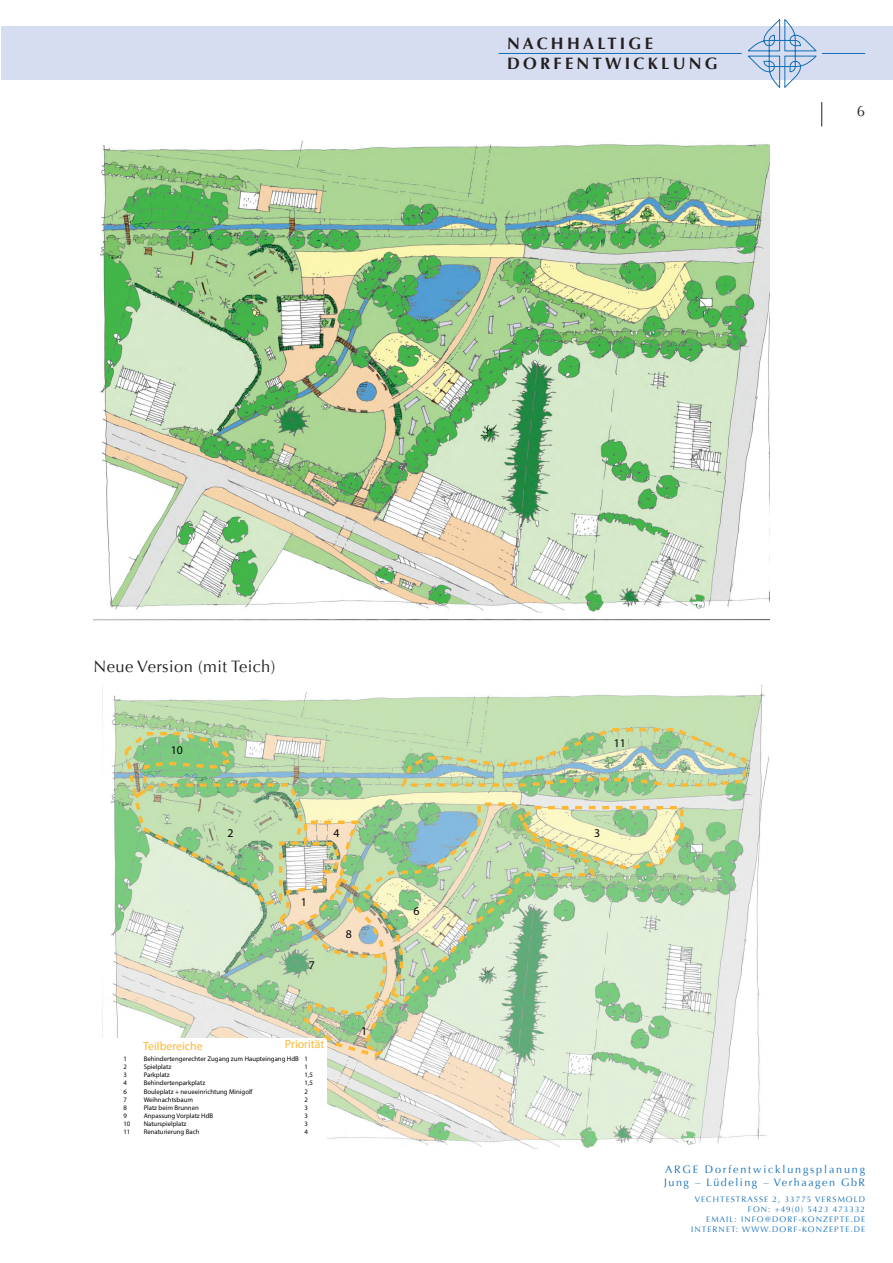
<style>
.page{position:relative;width:893px;height:1263px;background:#fff}
.page>*{position:absolute;margin:0;border:0;box-sizing:border-box;transform-origin:0 0}
.t1{font:700 16.5px/19.8px "Optima";letter-spacing:.2em;color:#231f20}
.t2{font:16.5px "Optima";letter-spacing:.025em;color:#231f20}
.t3{font:15px "Optima";color:#231f20}
.t4{font:11.85px "Myriad Pro";color:#fdb835}
.t5{font:11.85px "Myriad Pro";color:#040503}
.t6{font:10.8px/12.9px "Optima";letter-spacing:.14em;color:#136fb8}
.t7{font:8.1px "Optima";letter-spacing:.13em;color:#136fb8}
.t8{font:6.75px/8.1px "Myriad Pro";color:#040503}
</style>
<div class="page">
<svg style="left:821px;top:102px;width:1px;height:24px"></svg>
<div style="left:1px;top:27px;width:892px;height:53px;background:#d6ddf0"></div>
<svg style="left:746px;top:19px;width:72px;height:69px"></svg>
<hr style="left:499px;top:53px;width:243px;height:1px;background:#136fb8">
<hr style="left:822px;top:53px;width:43px;height:1px;background:#136fb8">
<img style="left:94px;top:140px;width:675px;height:481px">
<svg style="left:102px;top:685px;width:667px;height:464px"></svg>
<svg style="left:121px;top:726px;width:628px;height:333px;background:#c5dab7"></svg>
<h1 class="t1" style="left:507px;top:34px;width:212px">NACHHALTIGE<br>DORFEN TWICKLUN G</h1>
<h2 class="t3" style="left:857px;top:102px;width:10px">6</h2>
<h1 class="t2" style="left:94px;top:657px;width:183px">NEUE VERSION (MIT TEICH)</h1>
<h3 class="t5" style="left:171px;top:743px;width:14px">10</h3>
<h3 class="t5" style="left:614px;top:736px;width:14px">11</h3>
<h3 class="t5" style="left:227px;top:826px;width:8px">2</h3>
<h3 class="t5" style="left:333px;top:826px;width:8px">4</h3>
<h3 class="t5" style="left:594px;top:826px;width:8px">3</h3>
<h3 class="t5" style="left:301px;top:895px;width:8px">1</h3>
<h3 class="t5" style="left:309px;top:957px;width:8px">7</h3>
<h3 class="t5" style="left:346px;top:927px;width:8px">8</h3>
<h3 class="t4" style="left:143px;top:1038px;width:61px">Teilbereiche</h3>
<h3 class="t4" style="left:285px;top:1036px;width:41px">Priorität</h3>
<p class="t8" style="left:123px;top:1054px;width:5px">1</p>
<p class="t8" style="left:144px;top:1054px;width:157px">Behindertengerechter Zugang zum Haupteingang HdB</p>
<p class="t8" style="left:123px;top:1063px;width:5px">2</p>
<p class="t8" style="left:144px;top:1063px;width:29px">Spielplatz</p>
<p class="t8" style="left:123px;top:1071px;width:5px">3</p>
<p class="t8" style="left:144px;top:1071px;width:28px">Parkplatz</p>
<p class="t8" style="left:123px;top:1079px;width:5px">4</p>
<p class="t8" style="left:144px;top:1079px;width:63px">Behindertenparkplatz</p>
<p class="t8" style="left:123px;top:1087px;width:5px">6</p>
<p class="t8" style="left:144px;top:1087px;width:110px">Bouleplatz + neueeinrichtung Minigolf</p>
<p class="t8" style="left:123px;top:1095px;width:5px">7</p>
<p class="t8" style="left:144px;top:1095px;width:51px">Weihnachtsbaum</p>
<p class="t8" style="left:123px;top:1103px;width:5px">8</p>
<p class="t8" style="left:144px;top:1103px;width:57px">Platz beim Brunnen</p>
<p class="t8" style="left:123px;top:1111px;width:5px">9</p>
<p class="t8" style="left:144px;top:1111px;width:71px">Anpassung Vorplatz HdB</p>
<p class="t8" style="left:123px;top:1119px;width:8px">10</p>
<p class="t8" style="left:144px;top:1119px;width:44px">Naturspielplatz</p>
<p class="t8" style="left:123px;top:1128px;width:8px">11</p>
<p class="t8" style="left:144px;top:1128px;width:57px">Renaturierung Bach</p>
<p class="t8" style="left:305px;top:1054px;width:10px">1<br>1<br>1,5<br>1,5<br>2<br>2<br>3<br>3<br>3<br>4</p>
<h3 class="t5" style="left:361px;top:1024px;width:8px">1</h3>
<h3 class="t5" style="left:414px;top:903px;width:8px">6</h3>
<h3 class="t6" style="left:664px;top:1163px;width:202px">ARGE DORFENTWICKLUNGSPLANUNG<br>JUNG – LÜDELING – VERHAAGEN GBR</h3>
<p class="t7" style="left:695px;top:1195px;width:53px">VECHTE STRASSE</p>
<p class="t7" style="left:772px;top:1195px;width:88px">2, 33775 VERSMOLD</p>
<p class="t7" style="left:748px;top:1204px;width:119px">FON: +49(0) 5423 473332</p>
<p class="t7" style="left:706px;top:1214px;width:154px">EMAIL: I NFO@DORF -KONZEPTE .DE</p>
<p class="t7" style="left:691px;top:1224px;width:169px">INTERNET: WWW.DORF -KONZEPTE .DE</p>
</div>
